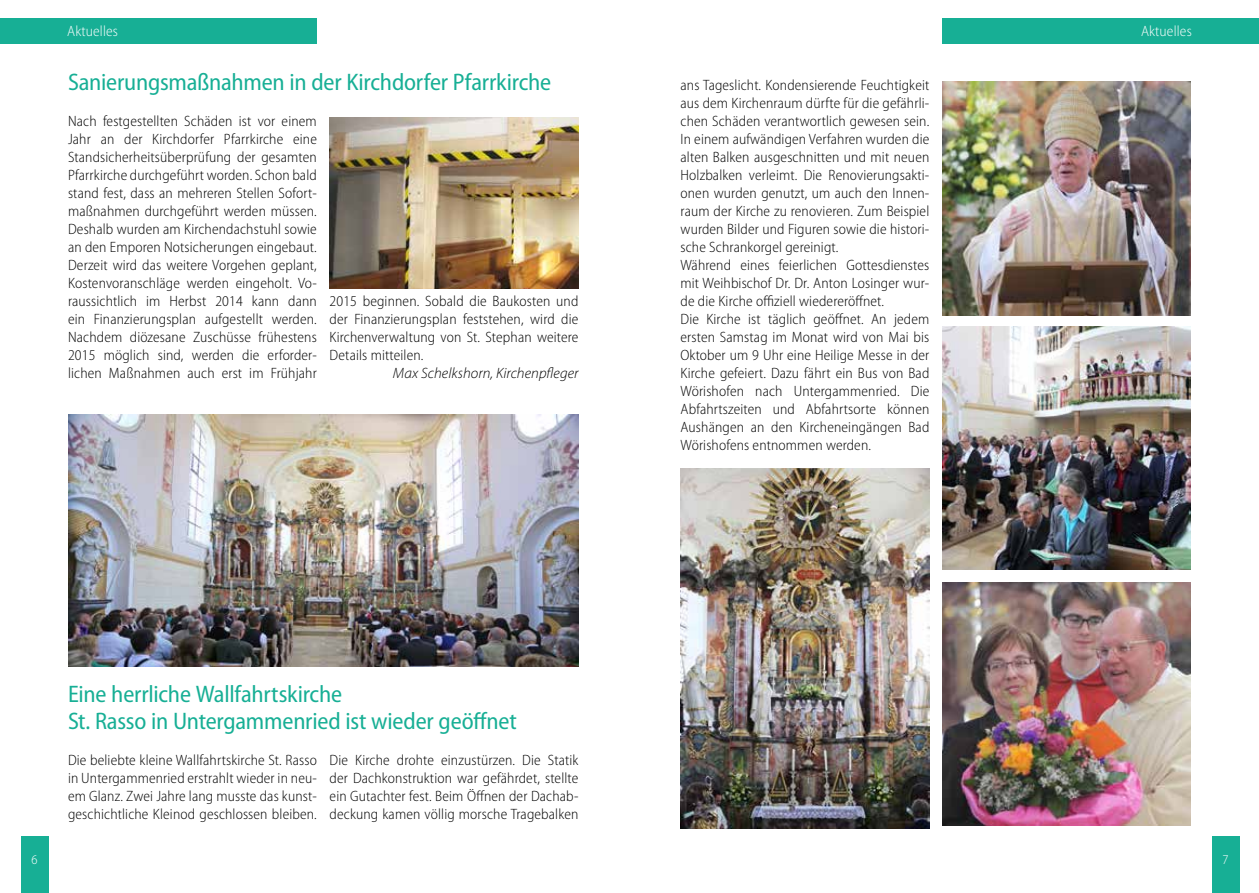
<style>
.page{position:relative;width:1259px;height:893px;background:#fff}
.page>*{position:absolute;margin:0;border:0;box-sizing:border-box;transform-origin:0 0}
.t1{font:semi-condensed 24px/27px "Myriad Pro";letter-spacing:-.01em;color:#17af95}
.t2{font:300 semi-condensed 15px/18px "Myriad Pro";letter-spacing:.01em;color:#000;text-align:justify}
.t3{font:italic 300 15px "Myriad Pro";letter-spacing:.005em;color:#000}
.t4{font:300 semi-condensed 15px "Myriad Pro";letter-spacing:.01em;color:#fff}
.t5{font:300 semi-condensed 13.5px "Myriad Pro";color:#fff}
</style>
<div class="page">
<div style="left:0;top:18px;width:317px;height:26px;background:#17af95"></div>
<div style="left:942px;top:18px;width:317px;height:26px;background:#17af95"></div>
<div style="left:1211px;top:837px;width:28px;height:56px;background:#17af95"></div>
<div style="left:21px;top:837px;width:28px;height:56px;background:#17af95"></div>
<img style="left:330px;top:117px;width:248px;height:171px">
<img style="left:942px;top:326px;width:249px;height:244px">
<img style="left:942px;top:582px;width:249px;height:244px">
<img style="left:942px;top:81px;width:249px;height:234px">
<img style="left:680px;top:468px;width:249px;height:360px">
<img style="left:68px;top:414px;width:510px;height:252px">
<p class="t4" style="left:67px;top:23px;width:52px">Aktuelles</p>
<h1 class="t1" style="left:68px;top:69px;width:485px">Sanierungsmaßnahmen in der Kirchdorfer Pfarrkirche</h1>
<p class="t2" style="left:68px;top:112px;width:250px">Nach festgestellten Schäden ist vor einem Jahr an der Kirchdorfer Pfarrkirche eine Standsicherheitsüberprüfung der gesamten Pfarrkirche durchgeführt worden. Schon bald stand fest, dass an mehreren Stellen Sofort&shy;maßnahmen durchgeführt werden müssen.<br>Deshalb wurden am Kirchendachstuhl sowie an den Emporen Notsicherungen eingebaut.<br>Derzeit wird das weitere Vorgehen geplant, Kostenvoranschläge werden eingeholt. Vo&shy;raussichtlich im Herbst 2014 kann dann ein Finanzierungsplan aufgestellt werden.<br>Nachdem diözesane Zuschüsse frühestens 2015 möglich sind, werden die erforder&shy;lichen Maßnahmen auch erst im Frühjahr</p>
<p class="t2" style="left:330px;top:292px;width:250px">2015 beginnen. Sobald die Baukosten und der Finanzierungsplan feststehen, wird die Kirchenverwaltung von St. Stephan weitere Details mitteilen.</p>
<p class="t3" style="left:393px;top:365px;width:187px">Max Schelkshorn, Kirchenpfleger</p>
<p class="t5" style="left:32px;top:852px;width:8px">6</p>
<h1 class="t1" style="left:68px;top:681px;width:450px">Eine herrliche Wallfahrtskirche<br>St. Rasso in Untergammenried ist wieder geöffnet</h1>
<p class="t2" style="left:68px;top:751px;width:250px">Die beliebte kleine Wallfahrtskirche St. Rasso in Untergammenried erstrahlt wieder in neu&shy;em Glanz. Zwei Jahre lang musste das kunst&shy;geschichtliche Kleinod geschlossen bleiben.</p>
<p class="t2" style="left:330px;top:751px;width:250px">Die Kirche drohte einzustürzen. Die Statik der Dachkonstruktion war gefährdet, stellte ein Gutachter fest. Beim Öffnen der Dachab&shy;deckung kamen völlig morsche Tragebalken</p>
<p class="t2" style="left:680px;top:76px;width:250px;text-align:left">ans Tageslicht. Kondensierende Feuchtigkeit aus dem Kirchenraum dürfte für die gefährli&shy;chen Schäden verantwortlich gewesen sein.<br>In einem aufwändigen Verfahren wurden die alten Balken ausgeschnitten und mit neuen Holzbalken verleimt. Die Renovierungsakti&shy;onen wurden genutzt, um auch den Innen&shy;raum der Kirche zu renovieren. Zum Beispiel wurden Bilder und Figuren sowie die histori&shy;sche Schrankorgel gereinigt.<br>Während eines feierlichen Gottesdienstes mit Weihbischof Dr. Dr. Anton Losinger wur&shy;de die Kirche offiziell wiedereröffnet.<br>Die Kirche ist täglich geöffnet. An jedem ersten Samstag im Monat wird von Mai bis Oktober um 9 Uhr eine Heilige Messe in der Kirche gefeiert. Dazu fährt ein Bus von Bad Wörishofen nach Untergammenried. Die Abfahrtszeiten und Abfahrtsorte können Aushängen an den Kircheneingängen Bad Wörishofens entnommen werden.</p>
<p class="t4" style="left:1141px;top:23px;width:52px">Aktuelles</p>
<p class="t5" style="left:1222px;top:852px;width:8px">7</p>
</div>
